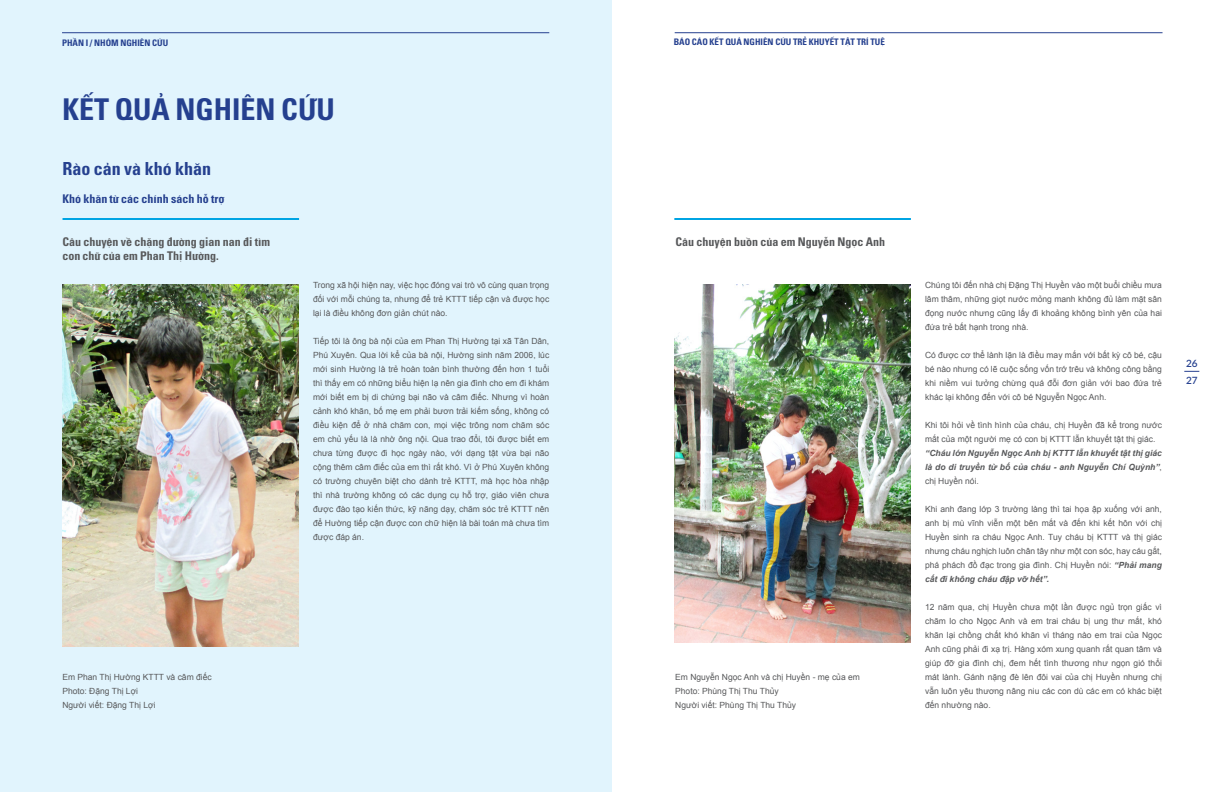
<style>
.page{position:relative;width:1224px;height:792px;background:#fff}
.page>*{position:absolute;margin:0;border:0;box-sizing:border-box;transform-origin:0 0}
.t1{font:700 30px "Iris Univers Condensed";color:#25408f}
.t2{font:700 18px "Iris Univers Condensed";color:#25408f}
.t3{font:700 12px/14px "Iris Univers Condensed";color:#58595b}
.t4{font:700 12px "Iris Univers Condensed";color:#25408f}
.t5{font:600 10px "Lato";color:#25408f}
.t6{font:700 9px "Iris Univers Condensed";color:#25408f}
.t7{font:8.5px/14px "Arial";color:#58595b;text-align:justify}
.t8{font:italic 700 8.5px/14px "Arial";color:#58595b;text-align:justify}
.s1{font-weight:400;font-style:normal}
.s2{font-weight:700;font-style:italic}
</style>
<div class="page">
<div style="left:0;top:0;width:612px;height:792px;background:#e1f4fd"></div>
<hr style="left:675px;top:32px;width:488px;height:1px;background:#25408f">
<hr style="left:62px;top:32px;width:487px;height:1px;background:#25408f">
<svg style="left:1184px;top:371px;width:15px;height:1px"></svg>
<img style="left:63px;top:284px;width:236px;height:362px">
<img style="left:674px;top:284px;width:237px;height:358px">
<hr style="left:63px;top:218px;width:236px;height:2px;background:#00a4e3">
<hr style="left:674px;top:218px;width:237px;height:2px;background:#00a4e3">
<p class="t6" style="left:62px;top:37px;width:108px">PHẦN I / NHÓM NGHIÊN CỨU</p>
<p class="t6" style="left:674px;top:36px;width:213px">BÁO CÁO KẾT QUẢ NGHIÊN CỨU TRẺ KHUYẾT TẬT TRÍ TUỆ</p>
<h1 class="t1" style="left:62px;top:90px;width:274px">KẾT QUẢ NGHIÊN CỨU</h1>
<h2 class="t2" style="left:62px;top:157px;width:150px">Rào cản và khó khăn</h2>
<h3 class="t4" style="left:62px;top:191px;width:164px">Khó khăn từ các chính sách hỗ trợ</h3>
<h3 class="t3" style="left:62px;top:235px;width:209px">Câu chuyện về chặng đường gian nan đi tìm con chữ của em Phan Thị Hường.</h3>
<h3 class="t3" style="left:676px;top:235px;width:211px">Câu chuyện buồn của em Nguyễn Ngọc Anh</h3>
<p class="t7" style="left:313px;top:278px;width:238px">Trong xã hội hiện nay, việc học đóng vai trò vô cùng quan trọng đối với mỗi chúng ta, nhưng để trẻ KTTT tiếp cận và được học lại là điều không đơn giản chút nào.</p>
<p class="t7" style="left:313px;top:334px;width:238px">Tiếp tôi là ông bà nội của em Phan Thị Hường tại xã Tân Dân, Phú Xuyên. Qua lời kể của bà nội, Hường sinh năm 2006, lúc mới sinh Hường là trẻ hoàn toàn bình thường đến hơn 1 tuổi thì thấy em có những biểu hiện lạ nên gia đình cho em đi khám mới biết em bị di chứng bại não và câm điếc. Nhưng vì hoàn cảnh khó khăn, bố mẹ em phải bươn trải kiếm sống, không có điều kiện để ở nhà chăm con, mọi việc trông nom chăm sóc em chủ yếu là là nhờ ông nội. Qua trao đổi, tôi được biết em chưa từng được đi học ngày nào, với dạng tật vừa bại não cộng thêm câm điếc của em thì rất khó. Vì ở Phú Xuyên không có trường chuyên biệt cho dành trẻ KTTT, mà học hòa nhập thì nhà trường không có các dụng cụ hỗ trợ, giáo viên chưa được đào tạo kiến thức, kỹ năng dạy, chăm sóc trẻ KTTT nên để Hường tiếp cận được con chữ hiện là bài toán mà chưa tìm được đáp án.</p>
<p class="t7" style="left:62px;top:670px;width:151px;text-align:left">Em Phan Thị Hường KTTT và câm điếc<br>Photo: Đặng Thị Lợi<br>Người viết: Đặng Thị Lợi</p>
<p class="t7" style="left:675px;top:670px;width:186px;text-align:left">Em Nguyễn Ngọc Anh và chị Huyền - mẹ của em<br>Photo: Phùng Thị Thu Thủy<br>Người viết: Phùng Thị Thu Thủy</p>
<p class="t7" style="left:925px;top:278px;width:238px">Chúng tôi đến nhà chị Đặng Thị Huyền vào một buổi chiều mưa lâm thâm, những giọt nước mỏng manh không đủ làm mặt sân đọng nước nhưng cũng lấy đi khoảng không bình yên của hai đứa trẻ bất hạnh trong nhà.</p>
<p class="t7" style="left:925px;top:348px;width:238px">Có được cơ thể lành lặn là điều may mắn với bất kỳ cô bé, cậu bé nào nhưng có lẽ cuộc sống vốn trớ trêu và không công bằng khi niềm vui tưởng chừng quá đỗi đơn giản với bao đứa trẻ khác lại không đến với cô bé Nguyễn Ngọc Anh.</p>
<p class="t7" style="left:925px;top:418px;width:238px">Khi tôi hỏi về tình hình của cháu, chị Huyền đã kể trong nước mắt của một người mẹ có con bị KTTT lẫn khuyết tật thị giác.</p>
<p class="t8" style="left:925px;top:446px;width:238px">“Cháu lớn Nguyễn Ngọc Anh bị KTTT lẫn khuyết tật thị giác là do di truyền từ bố của cháu - anh Nguyễn Chí Quỳnh”<span class="s1">, chị Huyền nói.</span></p>
<p class="t7" style="left:925px;top:502px;width:238px">Khi anh đang lớp 3 trường làng thì tai họa ập xuống với anh, anh bị mù vĩnh viễn một bên mắt và đến khi kết hôn với chị Huyền sinh ra cháu Ngọc Anh. Tuy cháu bị KTTT và thị giác nhưng cháu nghịch luôn chân tây như một con sóc, hay cáu gắt, phá phách đồ đạc trong gia đình. Chị Huyền nói: <span class="s2">“Phải mang cất đi không cháu đập vỡ hết”.</span></p>
<p class="t7" style="left:925px;top:600px;width:238px">12 năm qua, chị Huyền chưa một lần được ngủ trọn giấc vì chăm lo cho Ngọc Anh và em trai cháu bị ung thư mắt, khó khăn lại chồng chất khó khăn vì tháng nào em trai của Ngọc Anh cũng phải đi xạ trị. Hàng xóm xung quanh rất quan tâm và giúp đỡ gia đình chị, đem hết tình thương như ngọn gió thổi mát lành. Gánh nặng đè lên đôi vai của chị Huyền nhưng chị vẫn luôn yêu thương nâng niu các con dù các em có khác biệt đến nhường nào.</p>
<p class="t5" style="left:1186px;top:356px;width:13px">26</p>
<p class="t5" style="left:1186px;top:373px;width:13px">27</p>
</div>
